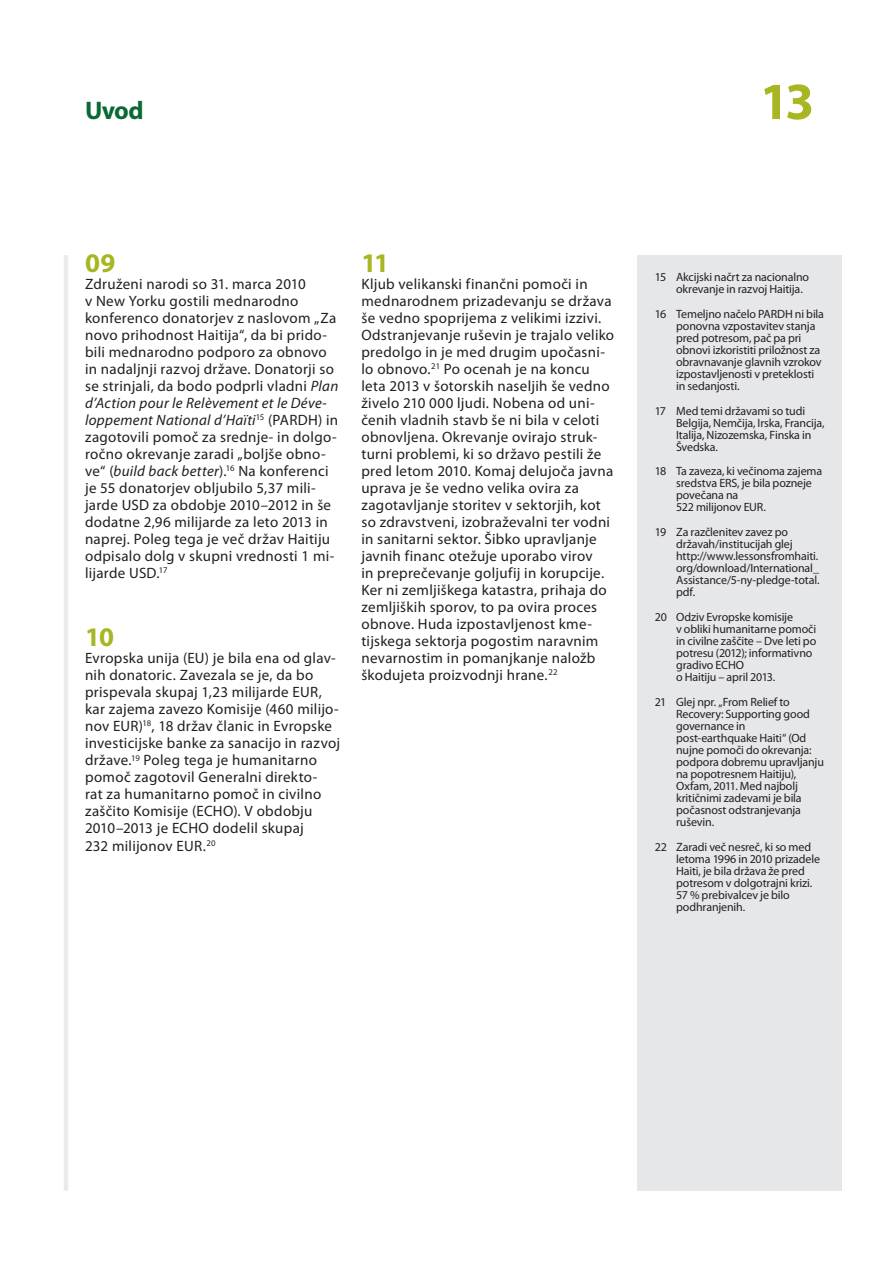
<style>
.page{position:relative;width:893px;height:1263px;background:#fff}
.page>*{position:absolute;margin:0;border:0;box-sizing:border-box;transform-origin:0 0}
.t1{font:700 52.5px "Myriad Pro";color:#a7b621}
.E_05_-_CHAP__1__TEXT{font:700 27px "Myriad Pro";color:#a7b621}
.t2{font:700 25.5px "Myriad Pro";color:#0b6938}
.E_05_-_CHAP__1__TEXT-2{font:15px/17px "Myriad Pro";letter-spacing:.02em;color:#231f20}
.E_08_-_CHAP__FOOTNOT{font:12px/12px "Myriad Pro";letter-spacing:-.015em;color:#231f20}
.s1{font-style:italic}
</style>
<div class="page">
<hr style="left:64px;top:255px;width:4px;height:936px;background:#ebebeb">
<div style="left:638px;top:255px;width:204px;height:936px;background:#e6e7e9"></div>
<h3 class="t2" style="left:85px;top:94px;width:60px">Uvod</h3>
<h1 class="t1" style="left:760px;top:67px;width:56px">13</h1>
<p class="E_05_-_CHAP__1__TEXT" style="left:85px;top:245px;width:32px">09</p>
<p class="E_05_-_CHAP__1__TEXT-2" style="left:85px;top:275px;width:255px">Združeni narodi so 31. marca 2010<br>v New Yorku gostili mednarodno konferenco donatorjev z naslovom „Za novo prihodnost Haitija“, da bi prido‑ bili mednarodno podporo za obnovo in nadaljnji razvoj države. Donatorji so se strinjali, da bodo podprli vladni <span class="s1">Plan d’Action pour le Relèvement et le Déve&shy;loppement National d’Haïti</span><sup>15</sup> (PARDH) in zagotovili pomoč za srednje- in dolgo‑ ročno okrevanje zaradi „boljše obno‑ ve“ (<span class="s1">build back better</span>).<sup>16</sup> Na konferenci je 55 donatorjev obljubilo 5,37 mili‑ jarde USD za obdobje 2010–2012 in še dodatne 2,96 milijarde za leto 2013 in naprej. Poleg tega je več držav Haitiju odpisalo dolg v skupni vrednosti 1 mi‑ lijarde USD.<sup>17</sup></p>
<p class="E_05_-_CHAP__1__TEXT" style="left:85px;top:620px;width:31px">10</p>
<p class="E_05_-_CHAP__1__TEXT-2" style="left:85px;top:650px;width:257px">Evropska unija (EU) je bila ena od glav‑ nih donatoric. Zavezala se je, da bo prispevala skupaj 1,23 milijarde EUR, kar zajema zavezo Komisije (460 milijo‑ nov EUR)<sup>18</sup>, 18 držav članic in Evropske investicijske banke za sanacijo in razvoj države.<sup>19</sup> Poleg tega je humanitarno pomoč zagotovil Generalni direkto‑<br>rat za humanitarno pomoč in civilno zaščito Komisije (ECHO). V obdobju 2010–2013 je ECHO dodelil skupaj<br>232 milijonov EUR.<sup>20</sup></p>
<p class="E_05_-_CHAP__1__TEXT" style="left:361px;top:245px;width:29px">11</p>
<p class="E_05_-_CHAP__1__TEXT-2" style="left:361px;top:275px;width:254px">Kljub velikanski finančni pomoči in mednarodnem prizadevanju se država še vedno spoprijema z velikimi izzivi.<br>Odstranjevanje ruševin je trajalo veliko predolgo in je med drugim upočasni‑ lo obnovo.<sup>21</sup> Po ocenah je na koncu leta 2013 v šotorskih naseljih še vedno živelo 210 000 ljudi. Nobena od uni‑ čenih vladnih stavb še ni bila v celoti obnovljena. Okrevanje ovirajo struk‑ turni problemi, ki so državo pestili že pred letom 2010. Komaj delujoča javna uprava je še vedno velika ovira za zagotavljanje storitev v sektorjih, kot so zdravstveni, izobraževalni ter vodni in sanitarni sektor. Šibko upravljanje javnih financ otežuje uporabo virov<br>in preprečevanje goljufij in korupcije.<br>Ker ni zemljiškega katastra, prihaja do zemljiških sporov, to pa ovira proces obnove. Huda izpostavljenost kme‑ tijskega sektorja pogostim naravnim nevarnostim in pomanjkanje naložb škodujeta proizvodnji hrane.<sup>22</sup></p>
<p class="E_08_-_CHAP__FOOTNOT" style="left:676px;top:271px;width:135px;text-indent:-21px">15 Akcijski načrt za nacionalno okrevanje in razvoj Haitija.</p>
<p class="E_08_-_CHAP__FOOTNOT" style="left:676px;top:308px;width:149px;text-indent:-21px">16 Temeljno načelo PARDH ni bila ponovna vzpostavitev stanja pred potresom, pač pa pri obnovi izkoristiti priložnost za obravnavanje glavnih vzrokov izpostavljenosti v preteklosti in sedanjosti.</p>
<p class="E_08_-_CHAP__FOOTNOT" style="left:676px;top:404px;width:150px;text-indent:-21px">17 Med temi državami so tudi<br>Belgija, Nemčija, Irska, Francija,<br>Italija, Nizozemska, Finska in<br>Švedska.</p>
<p class="E_08_-_CHAP__FOOTNOT" style="left:676px;top:465px;width:148px;text-indent:-21px">18 Ta zaveza, ki večinoma zajema sredstva ERS, je bila pozneje povečana na<br>522 milijonov EUR.</p>
<p class="E_08_-_CHAP__FOOTNOT" style="left:676px;top:526px;width:145px;text-indent:-21px">19 Za razčlenitev zavez po državah/institucijah glej http://www.lessonsfromhaiti. org/download/International_<br>Assistance/5-ny‑pledge‑total. pdf.</p>
<p class="E_08_-_CHAP__FOOTNOT" style="left:676px;top:611px;width:142px;text-indent:-21px">20 Odziv Evropske komisije<br>v obliki humanitarne pomoči in civilne zaščite – Dve leti po potresu (2012); informativno gradivo ECHO<br>o Haitiju – april 2013.</p>
<p class="E_08_-_CHAP__FOOTNOT" style="left:676px;top:695px;width:149px;text-indent:-21px">21 Glej npr. „From Relief to<br>Recovery: Supporting good governance in post‑earthquake Haiti“ (Od nujne pomoči do okrevanja: podpora dobremu upravljanju na popotresnem Haitiju),<br>Oxfam, 2011. Med najbolj kritičnimi zadevami je bila počasnost odstranjevanja ruševin.</p>
<p class="E_08_-_CHAP__FOOTNOT" style="left:676px;top:840px;width:146px;text-indent:-21px">22 Zaradi več nesreč, ki so med letoma 1996 in 2010 prizadele<br>Haiti, je bila država že pred potresom v dolgotrajni krizi.<br>57 % prebivalcev je bilo podhranjenih.</p>
</div>
